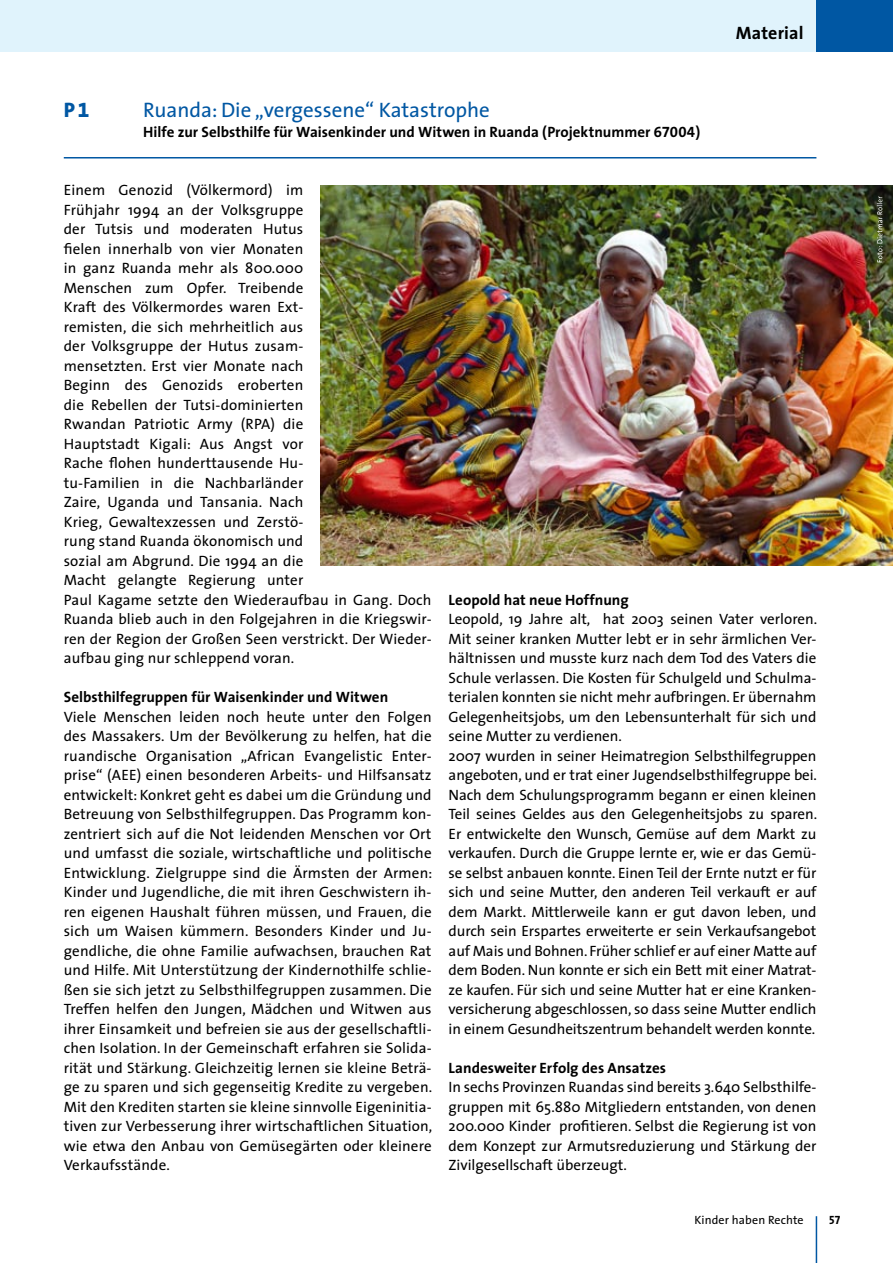
<style>
.page{position:relative;width:893px;height:1263px;background:#fff}
.page>*{position:absolute;margin:0;border:0;box-sizing:border-box;transform-origin:0 0}
.t1{font:21px "The Sans";color:#0057a3}
.t2{font:800 21px "The Sans";color:#0057a3}
.t3{font:700 18px "The Sans";letter-spacing:.01em;color:#000}
.t4{font:15px/19.5px "The Sans";color:#000}
.t5{font:700 15px "The Sans";color:#000}
.t6{font:12px "The Sans";letter-spacing:.01em;color:#000}
.t7{font:12px "The Sans Bold Caps";color:#000}
.s1{font-family:"The Sans Extra Bold Expert";font-weight:400}
.s2{font-family:"The Sans Bold Expert";font-weight:400}
</style>
<div class="page">
<hr style="left:64px;top:157px;width:752px;height:1px;background:#0057a3">
<img style="left:320px;top:185px;width:573px;height:381px">
<svg style="left:877px;top:196px;width:5px;height:66px"></svg>
<hr style="left:816px;top:1216px;width:1px;height:47px;background:#0057a3">
<div style="left:0;top:0;width:893px;height:51px;background:#e0f3fc"></div>
<div style="left:816px;top:0;width:77px;height:51px;background:#0057a3"></div>
<h1 class="t2" style="left:64px;top:93px;width:27px">P<span class="s1">1</span></h1>
<h1 class="t1" style="left:143px;top:93px;width:348px">Ruanda: Die „vergessene“ Katastrophe</h1>
<p class="t5" style="left:143px;top:119px;width:559px">Hilfe zur Selbsthilfe für Waisenkinder und Witwen in Ruanda (Projektnummer <span class="s2">67004</span>)</p>
<p class="t3" style="left:736px;top:17px;width:69px">Material</p>
<p class="t4" style="left:64px;top:180px;width:369px">Einem Genozid (Völkermord) im<br>Frühjahr 1994 an der Volksgruppe<br>der Tutsis und moderaten Hutus<br>fielen innerhalb von vier Monaten<br>in ganz Ruanda mehr als 800.000<br>Menschen zum Opfer. Treibende<br>Kraft des Völkermordes waren Ext-<br>remisten, die sich mehrheitlich aus<br>der Volksgruppe der Hutus zusam-<br>mensetzten. Erst vier Monate nach<br>Beginn des Genozids eroberten<br>die Rebellen der Tutsi-dominierten<br>Rwandan Patriotic Army (RPA) die<br>Hauptstadt Kigali: Aus Angst vor<br>Rache flohen hunderttausende Hu-<br>tu-Familien in die Nachbarländer<br>Zaire, Uganda und Tansania. Nach<br>Krieg, Gewaltexzessen und Zerstö-<br>rung stand Ruanda ökonomisch und<br>sozial am Abgrund. Die 1994 an die<br>Macht gelangte Regierung unter<br>Paul Kagame setzte den Wiederaufbau in Gang. Doch Ruanda blieb auch in den Folgejahren in die Kriegswir&shy;ren der Region der Großen Seen verstrickt. Der Wieder&shy;aufbau ging nur schleppend voran.</p>
<p class="t5" style="left:64px;top:685px;width:326px">Selbsthilfegruppen für Waisenkinder und Witwen</p>
<p class="t4" style="left:64px;top:707px;width:370px;text-align:justify">Viele Menschen leiden noch heute unter den Folgen des Massakers. Um der Bevölkerung zu helfen, hat die ruandische Organisation „African Evangelistic Enter&shy;prise“ (AEE) einen besonderen Arbeits- und Hilfsansatz entwickelt: Konkret geht es dabei um die Gründung und Betreuung von Selbsthilfegruppen. Das Programm kon&shy;zentriert sich auf die Not leidenden Menschen vor Ort und umfasst die soziale, wirtschaftliche und politische Entwicklung. Zielgruppe sind die Ärmsten der Armen:<br>Kinder und Jugendliche, die mit ihren Geschwistern ih&shy;ren eigenen Haushalt führen müssen, und Frauen, die sich um Waisen kümmern. Besonders Kinder und Ju&shy;gendliche, die ohne Familie aufwachsen, brauchen Rat und Hilfe. Mit Unterstützung der Kindernothilfe schlie&shy;ßen sie sich jetzt zu Selbsthilfegruppen zusammen. Die Treffen helfen den Jungen, Mädchen und Witwen aus ihrer Einsamkeit und befreien sie aus der gesellschaftli&shy;chen Isolation. In der Gemeinschaft erfahren sie Solida&shy;rität und Stärkung. Gleichzeitig lernen sie kleine Beträ&shy;ge zu sparen und sich gegenseitig Kredite zu vergeben.<br>Mit den Krediten starten sie kleine sinnvolle Eigeninitia&shy;tiven zur Verbesserung ihrer wirtschaftlichen Situation, wie etwa den Anbau von Gemüsegärten oder kleinere Verkaufsstände.</p>
<p class="t5" style="left:449px;top:587px;width:182px">Leopold hat neue Hoffnung</p>
<p class="t4" style="left:449px;top:609px;width:370px">Leopold, 19 Jahre alt, hat 2003 seinen Vater verloren.<br>Mit seiner kranken Mutter lebt er in sehr ärmlichen Ver&shy;hältnissen und musste kurz nach dem Tod des Vaters die Schule verlassen. Die Kosten für Schulgeld und Schulma&shy;terialen konnten sie nicht mehr aufbringen. Er übernahm Gelegenheitsjobs, um den Lebensunterhalt für sich und seine Mutter zu verdienen.<br>2007 wurden in seiner Heimatregion Selbsthilfegruppen angeboten, und er trat einer Jugendselbsthilfegruppe bei.<br>Nach dem Schulungsprogramm begann er einen kleinen Teil seines Geldes aus den Gelegenheitsjobs zu sparen.<br>Er entwickelte den Wunsch, Gemüse auf dem Markt zu verkaufen. Durch die Gruppe lernte er, wie er das Gemü&shy;se selbst anbauen konnte. Einen Teil der Ernte nutzt er für sich und seine Mutter, den anderen Teil verkauft er auf dem Markt. Mittlerweile kann er gut davon leben, und durch sein Erspartes erweiterte er sein Verkaufsangebot auf Mais und Bohnen. Früher schlief er auf einer Matte auf dem Boden. Nun konnte er sich ein Bett mit einer Matrat&shy;ze kaufen. Für sich und seine Mutter hat er eine Kranken&shy;versicherung abgeschlossen, so dass seine Mutter endlich in einem Gesundheitszentrum behandelt werden konnte.</p>
<p class="t5" style="left:449px;top:1055px;width:219px">Landesweiter Erfolg des Ansatzes</p>
<p class="t4" style="left:449px;top:1077px;width:369px;text-align:justify">In sechs Provinzen Ruandas sind bereits 3.640 Selbsthilfe&shy;gruppen mit 65.880 Mitgliedern entstanden, von denen 200.000 Kinder profitieren. Selbst die Regierung ist von dem Konzept zur Armutsreduzierung und Stärkung der Zivilgesellschaft überzeugt.</p>
<p class="t6" style="left:694px;top:1210px;width:111px">Kinder haben Rechte</p>
<p class="t7" style="left:829px;top:1210px;width:13px">57</p>
</div>
